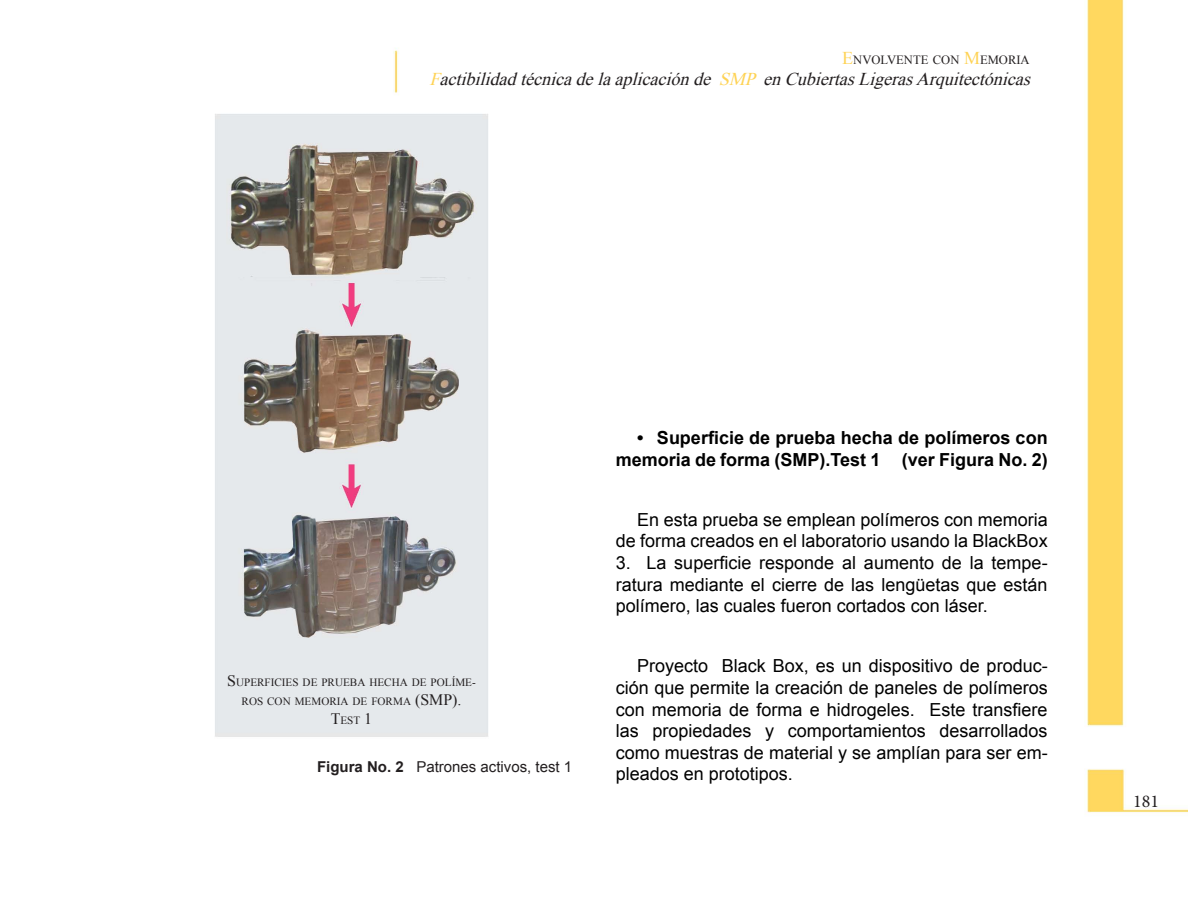
<style>
.page{position:relative;width:1188px;height:918px;background:#fff}
.page>*{position:absolute;margin:0;border:0;box-sizing:border-box;transform-origin:0 0}
.t1{font:18px/21.6px "Arial";color:#000;text-align:justify}
.t2{font:700 18px/21.6px "Arial";color:#000;text-align:right}
.t3{font:italic 18px "Times New Roman";color:#231f20}
.t4{font:18px "Minion Pro";color:#231f20}
.t5{font:15px "Arial";color:#231f20}
.t6{font:12.6px "Times New Roman";color:#231f20}
.t7{font:11.1px/19px "Times New Roman";color:#231f20;text-align:center}
.s1{font-size:18px;color:#fed356}
.s2{color:#fed356}
.s3{font-size:15.9px}
.s4{font-weight:700}
</style>
<div class="page">
<img style="left:215px;top:0;width:973px;height:813px">
<p class="t6" style="left:842px;top:51px;width:189px"><span class="s1">E</span>NVOLVENTE CON <span class="s1">M</span>EMORIA</p>
<p class="t3" style="left:430px;top:67px;width:608px"><span class="s2">F</span>actibilidadtécnicadelaaplicaciónde <span class="s2">SMP</span> enCubiertasLigerasArquitectónicas</p>
<p class="t7" style="left:227px;top:673px;width:250px"><span class="s3">S</span>UPERFICIES DE PRUEBA HECHA DE POLÍME-<br>ROS CON MEMORIA DE FORMA <span class="s3">(SMP).<br>T</span>EST <span class="s3">1</span></p>
<p class="t5" style="left:317px;top:757px;width:257px"><span class="s4">Figura No. 2</span> Patrones activos, test 1</p>
<p class="t2" style="left:616px;top:427px;width:433px">• Superficie de prueba hecha de polímeros con memoria de forma (SMP).Test 1 (ver Figura No. 2)</p>
<p class="t1" style="left:616px;top:509px;width:433px;text-align:right">En esta prueba se emplean polímeros con memoria de forma creados en el laboratorio usando la BlackBox</p>
<p class="t1" style="left:616px;top:552px;width:433px">3. La superficie responde al aumento de la tempe&shy;ratura mediante el cierre de las lengüetas que están polímero, las cuales fueron cortados con láser.</p>
<p class="t1" style="left:616px;top:655px;width:433px;text-indent:21px">Proyecto Black Box, es un dispositivo de produc&shy;ción que permite la creación de paneles de polímeros con memoria de forma e hidrogeles. Este transfiere las propiedades y comportamientos desarrollados como muestras de material y se amplían para ser em&shy;pleados en prototipos.</p>
<p class="t4" style="left:1133px;top:789px;width:27px">181</p>
</div>
